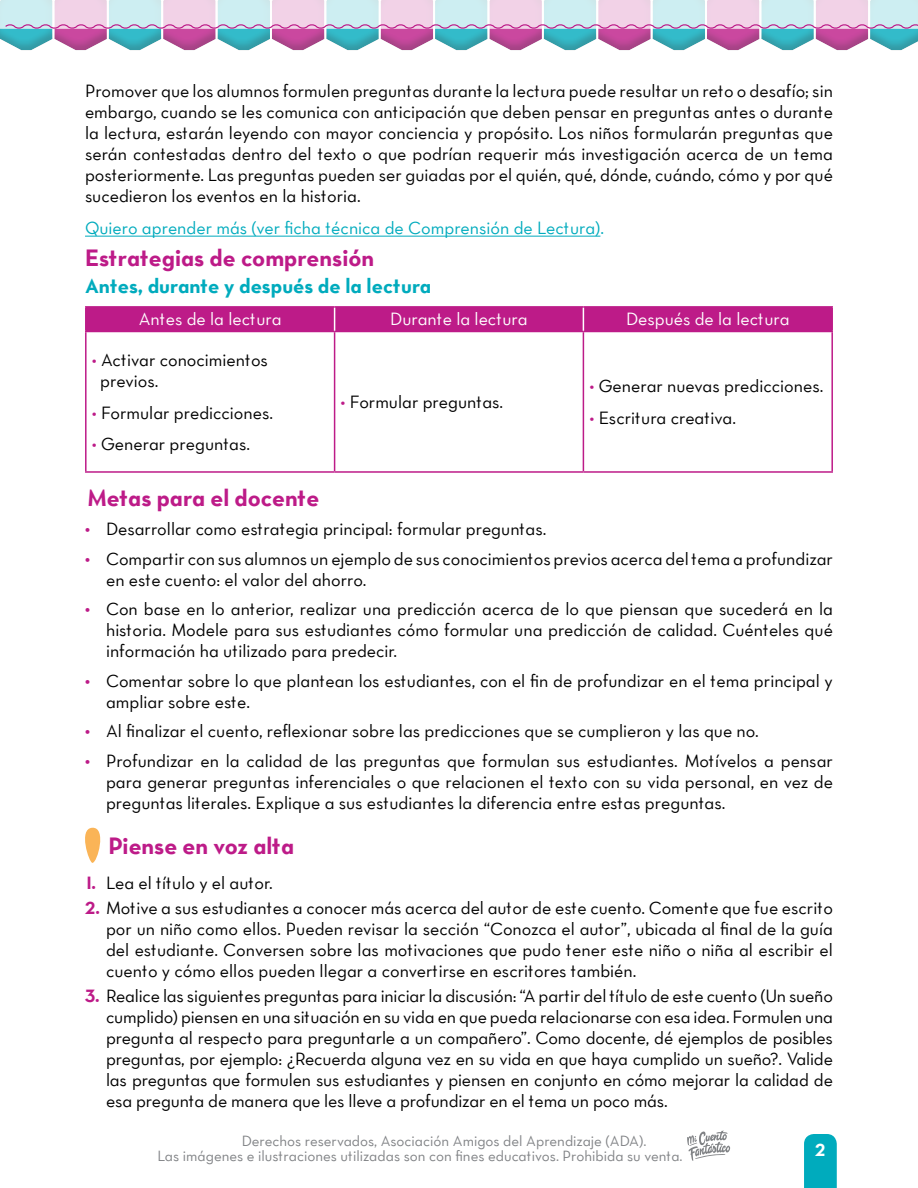
<style>
.page{position:relative;width:918px;height:1188px;background:#fff}
.page>*{position:absolute;margin:0;border:0;box-sizing:border-box;transform-origin:0 0}
.t1{font:700 24px "LPT Neutra";color:#bd1b88}
.t2{font:700 21px "LPT Neutra";color:#00abbd}
.t3{font:500 18px/21px "LPT Neutra";color:#000;text-align:justify}
.t4{font:500 18px "LPT Neutra";color:#00abbd}
.t5{font:500 18px "LPT Neutra";color:#fff}
.t6{font:700 18px "LPT Neutra";color:#fff}
.t7{font:500 15px/15px "LPT Neutra";color:#808285}
.s1{color:#bd1b88}
.s2{font-weight:700;color:#bd1b88}
</style>
<div class="page">
<svg style="left:0;top:0;width:918px;height:50px;background:#bfbfd6"></svg>
<hr style="left:85px;top:306px;width:250px;height:2px;background:#bd1b88">
<hr style="left:85px;top:308px;width:2px;height:23px;background:#bd1b88">
<hr style="left:335px;top:306px;width:248px;height:2px;background:#bd1b88">
<hr style="left:583px;top:306px;width:250px;height:2px;background:#bd1b88">
<hr style="left:831px;top:308px;width:2px;height:23px;background:#bd1b88">
<hr style="left:85px;top:331px;width:250px;height:1px;background:#bd1b88">
<hr style="left:85px;top:332px;width:2px;height:139px;background:#bd1b88">
<hr style="left:335px;top:331px;width:248px;height:1px;background:#bd1b88">
<hr style="left:334px;top:332px;width:1px;height:139px;background:#bd1b88">
<hr style="left:583px;top:331px;width:250px;height:1px;background:#bd1b88">
<hr style="left:583px;top:332px;width:1px;height:139px;background:#bd1b88">
<hr style="left:831px;top:332px;width:2px;height:139px;background:#bd1b88">
<hr style="left:85px;top:471px;width:250px;height:2px;background:#bd1b88">
<hr style="left:335px;top:471px;width:248px;height:2px;background:#bd1b88">
<hr style="left:583px;top:471px;width:250px;height:2px;background:#bd1b88">
<div style="left:87px;top:307px;width:744px;height:24px;background:#bd1b88"></div>
<hr style="left:85px;top:236px;width:515px;height:1px;background:#00abbd">
<svg style="left:85px;top:827px;width:16px;height:36px"></svg>
<svg style="left:804px;top:1134px;width:33px;height:54px;background:#07adbe"></svg>
<svg style="left:687px;top:1130px;width:44px;height:31px"></svg>
<p class="t3" style="left:85px;top:80px;width:749px">Promover que los alumnos formulen preguntas durante la lectura puede resultar un reto o desafío; sin embargo, cuando se les comunica con anticipación que deben pensar en preguntas antes o durante la lectura, estarán leyendo con mayor conciencia y propósito. Los niños formularán preguntas que serán contestadas dentro del texto o que podrían requerir más investigación acerca de un tema posteriormente. Las preguntas pueden ser guiadas por el quién, qué, dónde, cuándo, cómo y por qué sucedieron los eventos en la historia.</p>
<p class="t4" style="left:85px;top:217px;width:521px">Quiero aprender más (ver ficha técnica de Comprensión de Lectura).</p>
<h1 class="t1" style="left:85px;top:243px;width:291px">Estrategias de comprensión</h1>
<p class="t2" style="left:85px;top:273px;width:348px">Antes, durante y después de la lectura</p>
<p class="t5" style="left:139px;top:308px;width:144px">Antes de la lectura</p>
<p class="t5" style="left:390px;top:308px;width:139px">Durante la lectura</p>
<p class="t5" style="left:626px;top:308px;width:165px">Después de la lectura</p>
<p class="t3" style="left:100px;top:349px;width:169px;text-indent:-9px"><span class="s1">•</span> Activar conocimientos previos.</p>
<p class="t3" style="left:92px;top:402px;width:183px"><span class="s1">•</span> Formular predicciones.</p>
<p class="t3" style="left:92px;top:433px;width:160px"><span class="s1">•</span> Generar preguntas.</p>
<p class="t3" style="left:589px;top:375px;width:236px"><span class="s1">•</span> Generar nuevas predicciones.</p>
<p class="t3" style="left:589px;top:407px;width:148px"><span class="s1">•</span> Escritura creativa.</p>
<p class="t3" style="left:341px;top:391px;width:164px"><span class="s1">•</span> Formular preguntas.</p>
<h1 class="t1" style="left:87px;top:482px;width:234px">Metas para el docente</h1>
<p class="t3" style="left:85px;top:518px;width:463px"><span class="s2">•</span> Desarrollar como estrategia principal: formular preguntas.</p>
<p class="t3" style="left:106px;top:548px;width:728px;text-indent:-21px"><span class="s2">•</span> Compartir con sus alumnos un ejemplo de sus conocimientos previos acerca del tema a profundizar en este cuento: el valor del ahorro.</p>
<p class="t3" style="left:106px;top:598px;width:728px;text-indent:-21px"><span class="s2">•</span> Con base en lo anterior, realizar una predicción acerca de lo que piensan que sucederá en la historia. Modele para sus estudiantes cómo formular una predicción de calidad. Cuénteles qué información ha utilizado para predecir.</p>
<p class="t3" style="left:106px;top:670px;width:728px;text-indent:-21px"><span class="s2">•</span> Comentar sobre lo que plantean los estudiantes, con el fin de profundizar en el tema principal y ampliar sobre este.</p>
<p class="t3" style="left:85px;top:720px;width:675px"><span class="s2">•</span> Al finalizar el cuento, reflexionar sobre las predicciones que se cumplieron y las que no.</p>
<p class="t3" style="left:106px;top:750px;width:728px;text-indent:-21px"><span class="s2">•</span> Profundizar en la calidad de las preguntas que formulan sus estudiantes. Motívelos a pensar para generar preguntas inferenciales o que relacionen el texto con su vida personal, en vez de preguntas literales. Explique a sus estudiantes la diferencia entre estas preguntas.</p>
<h1 class="t1" style="left:108px;top:830px;width:187px">Piense en voz alta</h1>
<p class="t3" style="left:85px;top:872px;width:189px"><span class="s2">1.</span> Lea el título y el autor.</p>
<p class="t3" style="left:106px;top:897px;width:728px;text-indent:-21px"><span class="s2">2.</span> Motive a sus estudiantes a conocer más acerca del autor de este cuento. Comente que fue escrito por un niño como ellos. Pueden revisar la sección “Conozca el autor”, ubicada al final de la guía del estudiante. Conversen sobre las motivaciones que pudo tener este niño o niña al escribir el cuento y cómo ellos pueden llegar a convertirse en escritores también.</p>
<p class="t3" style="left:106px;top:986px;width:728px;text-indent:-21px"><span class="s2">3.</span> Realice las siguientes preguntas para iniciar la discusión: “A partir del título de este cuento (Un sueño cumplido) piensen en una situación en su vida en que pueda relacionarse con esa idea. Formulen una pregunta al respecto para preguntarle a un compañero”. Como docente, dé ejemplos de posibles preguntas, por ejemplo: ¿Recuerda alguna vez en su vida en que haya cumplido un sueño?. Valide las preguntas que formulen sus estudiantes y piensen en conjunto en cómo mejorar la calidad de esa pregunta de manera que les lleve a profundizar en el tema un poco más.</p>
<p class="t7" style="left:157px;top:1133px;width:527px;text-indent:84px">Derechos reservados, Asociación Amigos del Aprendizaje (ADA).<br>Las imágenes e ilustraciones utilizadas son con fines educativos. Prohibida su venta.</p>
<p class="t6" style="left:815px;top:1138px;width:12px">2</p>
</div>
